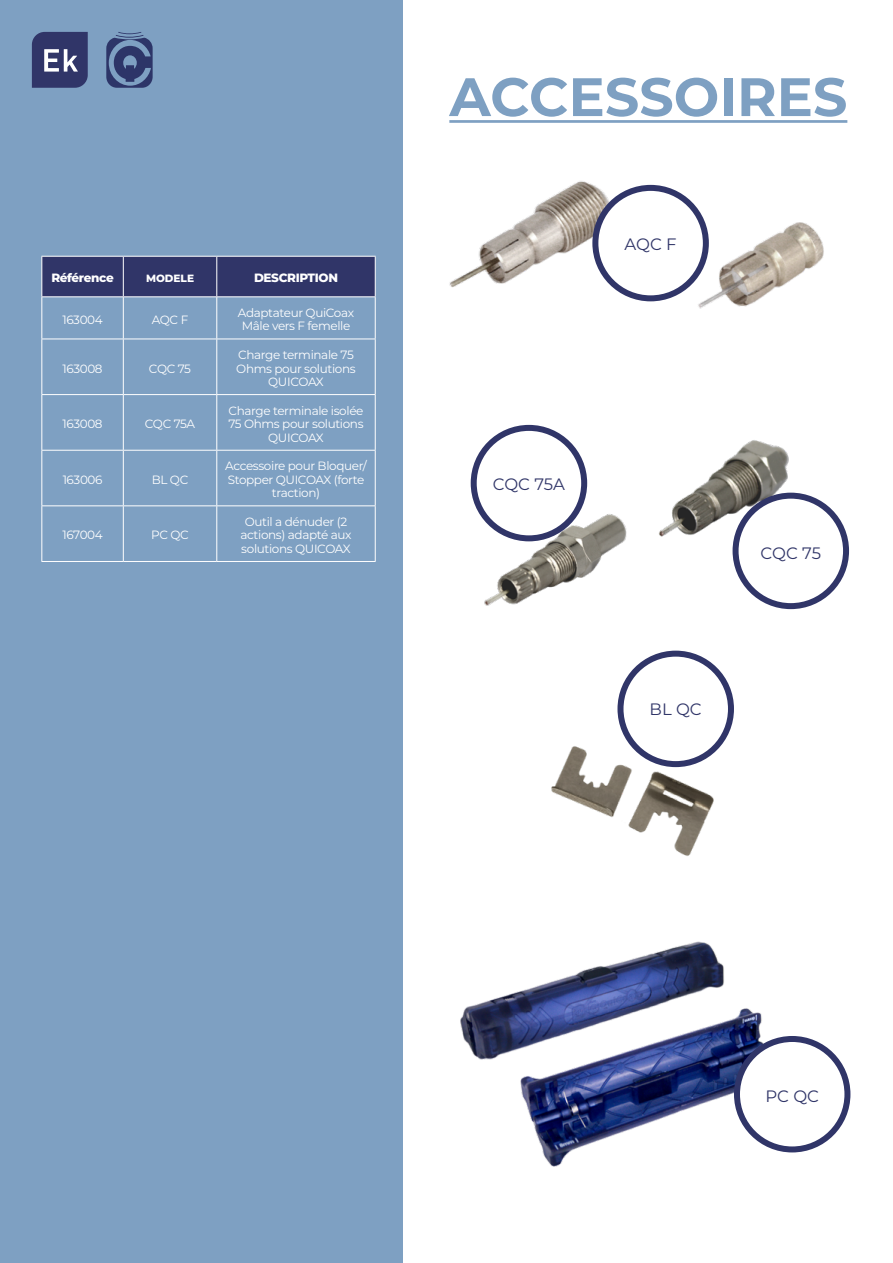
<style>
.page{position:relative;width:893px;height:1263px;background:#fff}
.page>*{position:absolute;margin:0;border:0;box-sizing:border-box;transform-origin:0 0}
.t1{font:700 54px "Montserrat";color:#7ea0c2}
.t2{font:16.5px "Montserrat";color:#303568}
.t3{font:12px/13.5px "Montserrat";letter-spacing:-.03em;color:#fff;text-align:center}
.t4{font:800 12px "Montserrat";letter-spacing:-.03em;color:#fff}
.t5{font:800 10.5px "Montserrat";color:#fff}
</style>
<div class="page">
<div style="left:0;top:0;width:402px;height:1263px;background:#7ea0c2"></div>
<svg style="left:32px;top:32px;width:56px;height:56px;background:#494e7b"></svg>
<svg style="left:106px;top:32px;width:47px;height:56px"></svg>
<img style="left:460px;top:941px;width:324px;height:226px">
<hr style="left:449px;top:120px;width:398px;height:3px;background:#7ea0c2">
<img style="left:449px;top:181px;width:169px;height:111px">
<img style="left:471px;top:494px;width:156px;height:112px">
<img style="left:551px;top:731px;width:168px;height:125px">
<img style="left:659px;top:440px;width:153px;height:106px">
<img style="left:692px;top:217px;width:132px;height:92px">
<div style="left:595px;top:188px;width:111px;height:110px;background:#fff;border-radius:50%"></div>
<div style="left:592px;top:185px;width:117px;height:116px;border:6px solid #303568;border-radius:50%"></div>
<div style="left:737px;top:1039px;width:110px;height:110px;background:#fff;border-radius:50%"></div>
<div style="left:734px;top:1036px;width:116px;height:116px;border:6px solid #303568;border-radius:50%"></div>
<div style="left:474px;top:428px;width:110px;height:110px;background:#fff;border-radius:50%"></div>
<div style="left:471px;top:425px;width:116px;height:116px;border:6px solid #303568;border-radius:50%"></div>
<div style="left:620px;top:654px;width:111px;height:110px;background:#fff;border-radius:50%"></div>
<div style="left:617px;top:651px;width:117px;height:116px;border:6px solid #303568;border-radius:50%"></div>
<div style="left:736px;top:496px;width:110px;height:110px;background:#fff;border-radius:50%"></div>
<div style="left:733px;top:493px;width:116px;height:116px;border:6px solid #303568;border-radius:50%"></div>
<div style="left:42px;top:257px;width:333px;height:39px;background:#303568"></div>
<hr style="left:41px;top:256px;width:82px;height:1px;background:#fff">
<hr style="left:41px;top:257px;width:1px;height:39px;background:#fff">
<hr style="left:123px;top:256px;width:94px;height:1px;background:#fff">
<hr style="left:123px;top:257px;width:1px;height:39px;background:#fff">
<hr style="left:217px;top:256px;width:159px;height:1px;background:#fff">
<hr style="left:216px;top:257px;width:1px;height:39px;background:#fff">
<hr style="left:375px;top:257px;width:1px;height:39px;background:#fff">
<hr style="left:41px;top:296px;width:82px;height:1px;background:#fff">
<hr style="left:41px;top:297px;width:1px;height:42px;background:#fff">
<hr style="left:123px;top:296px;width:94px;height:1px;background:#fff">
<hr style="left:123px;top:297px;width:1px;height:42px;background:#fff">
<hr style="left:217px;top:296px;width:159px;height:1px;background:#fff">
<hr style="left:216px;top:297px;width:1px;height:42px;background:#fff">
<hr style="left:375px;top:297px;width:1px;height:42px;background:#fff">
<hr style="left:41px;top:339px;width:82px;height:1px;background:#fff">
<hr style="left:41px;top:339px;width:1px;height:55px;background:#fff">
<hr style="left:123px;top:339px;width:94px;height:1px;background:#fff">
<hr style="left:123px;top:339px;width:1px;height:55px;background:#fff">
<hr style="left:217px;top:339px;width:159px;height:1px;background:#fff">
<hr style="left:216px;top:339px;width:1px;height:55px;background:#fff">
<hr style="left:375px;top:339px;width:1px;height:55px;background:#fff">
<hr style="left:41px;top:394px;width:82px;height:1px;background:#fff">
<hr style="left:41px;top:395px;width:1px;height:55px;background:#fff">
<hr style="left:123px;top:394px;width:94px;height:1px;background:#fff">
<hr style="left:123px;top:395px;width:1px;height:55px;background:#fff">
<hr style="left:217px;top:394px;width:159px;height:1px;background:#fff">
<hr style="left:216px;top:395px;width:1px;height:55px;background:#fff">
<hr style="left:375px;top:395px;width:1px;height:55px;background:#fff">
<hr style="left:41px;top:450px;width:82px;height:1px;background:#fff">
<hr style="left:41px;top:451px;width:1px;height:54px;background:#fff">
<hr style="left:123px;top:450px;width:94px;height:1px;background:#fff">
<hr style="left:123px;top:451px;width:1px;height:54px;background:#fff">
<hr style="left:217px;top:450px;width:159px;height:1px;background:#fff">
<hr style="left:216px;top:451px;width:1px;height:54px;background:#fff">
<hr style="left:375px;top:451px;width:1px;height:54px;background:#fff">
<hr style="left:41px;top:505px;width:82px;height:1px;background:#fff">
<hr style="left:41px;top:506px;width:1px;height:55px;background:#fff">
<hr style="left:123px;top:505px;width:94px;height:1px;background:#fff">
<hr style="left:123px;top:506px;width:1px;height:55px;background:#fff">
<hr style="left:217px;top:505px;width:159px;height:1px;background:#fff">
<hr style="left:216px;top:506px;width:1px;height:55px;background:#fff">
<hr style="left:375px;top:506px;width:1px;height:55px;background:#fff">
<hr style="left:41px;top:561px;width:82px;height:1px;background:#fff">
<hr style="left:123px;top:561px;width:94px;height:1px;background:#fff">
<hr style="left:217px;top:561px;width:159px;height:1px;background:#fff">
<p class="t4" style="left:51px;top:269px;width:64px">Référence</p>
<p class="t5" style="left:146px;top:270px;width:50px">MODELE</p>
<p class="t4" style="left:254px;top:269px;width:85px">DESCRIPTION</p>
<p class="t3" style="left:62px;top:312px;width:42px">163004</p>
<p class="t3" style="left:152px;top:312px;width:38px">AQC F</p>
<p class="t3" style="left:238px;top:305px;width:118px">Adaptateur QuiCoax<br>Mâle vers F femelle</p>
<p class="t3" style="left:62px;top:361px;width:42px">163008</p>
<p class="t3" style="left:149px;top:361px;width:44px">CQC 75</p>
<p class="t3" style="left:236px;top:348px;width:121px">Charge terminale 75<br>Ohms pour solutions<br>QUICOAX</p>
<p class="t3" style="left:62px;top:417px;width:42px">163008</p>
<p class="t3" style="left:145px;top:417px;width:52px">CQC 75A</p>
<p class="t3" style="left:63px;top:472px;width:41px">163006</p>
<p class="t3" style="left:152px;top:472px;width:38px">BL QC</p>
<p class="t3" style="left:62px;top:528px;width:42px">167004</p>
<p class="t3" style="left:151px;top:528px;width:39px">PC QC</p>
<p class="t3" style="left:228px;top:403px;width:137px">Charge terminale isolée<br>75 Ohms pour solutions<br>QUICOAX</p>
<p class="t3" style="left:225px;top:459px;width:143px">Accessoire pour Bloquer/<br>Stopper QUICOAX (forte traction)</p>
<p class="t3" style="left:240px;top:514px;width:113px">Outil a dénuder (2 actions) adapté aux solutions QUICOAX</p>
<p class="t1" style="left:449px;top:58px;width:399px">ACCESSOIRES</p>
<p class="t2" style="left:625px;top:232px;width:54px">AQC F</p>
<p class="t2" style="left:493px;top:472px;width:74px">CQC 75A</p>
<p class="t2" style="left:650px;top:698px;width:54px">BL QC</p>
<p class="t2" style="left:761px;top:542px;width:62px">CQC 75</p>
<p class="t2" style="left:765px;top:1085px;width:55px">PC QC</p>
</div>
